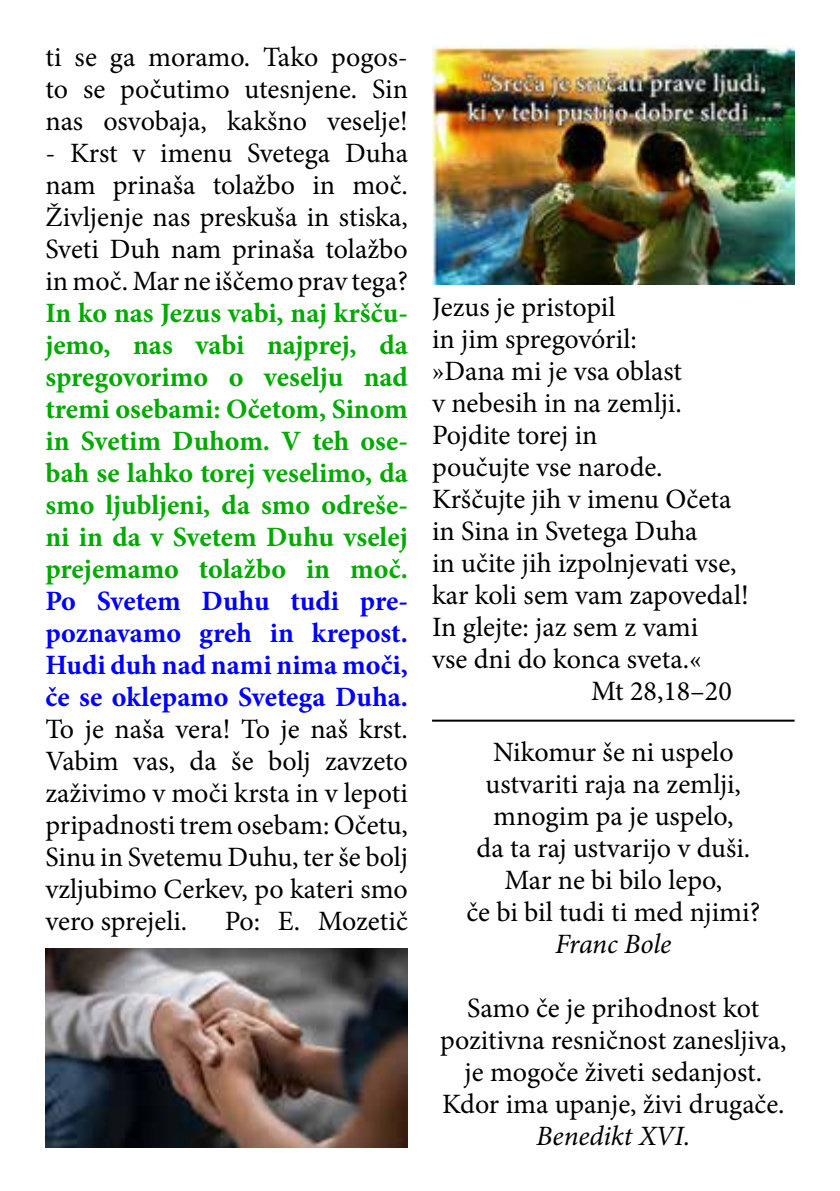
<style>
.page{position:relative;width:840px;height:1191px;background:#fff}
.page>*{position:absolute;margin:0;border:0;box-sizing:border-box;transform-origin:0 0}
.t1{font:28px/32px "Minion Pro";color:#000;text-align:justify}
.t2{font:700 28px/32px "Minion Pro";color:#0a0;text-align:justify}
.t3{font:700 28px/32px "Minion Pro";color:#00f;text-align:justify}
.t4{font:italic 28px "Minion Pro";letter-spacing:-.005em;color:#000}
</style>
<div class="page">
<hr style="left:432px;top:719px;width:362px;height:2px;background:#000">
<img style="left:432px;top:45px;width:362px;height:240px">
<img style="left:45px;top:948px;width:363px;height:199px">
<p class="t1" style="left:45px;top:41px;width:364px">ti se ga moramo. Tako pogos&shy;to se počutimo utesnjene. Sin nas osvobaja, kakšno veselje!</p>
<p class="t1" style="left:45px;top:137px;width:364px">- Krst v imenu Svetega Duha nam prinaša tolažbo in moč.<br>Življenje nas preskuša in stiska, Sveti Duh nam prinaša tolažbo in moč. Mar ne iščemo prav tega?</p>
<p class="t2" style="left:45px;top:296px;width:364px">In ko nas Jezus vabi, naj kršču&shy;jemo, nas vabi najprej, da spregovorimo o veselju nad tremi osebami: Očetom, Sinom in Svetim Duhom. V teh ose&shy;bah se lahko torej veselimo, da smo ljubljeni, da smo odreše&shy;ni in da v Svetem Duhu vselej prejemamo tolažbo in moč.</p>
<p class="t3" style="left:45px;top:585px;width:364px">Po Svetem Duhu tudi pre&shy;poznavamo greh in krepost.<br>Hudi duh nad nami nima moči, če se oklepamo Svetega Duha.</p>
<p class="t1" style="left:45px;top:713px;width:364px">To je naša vera! To je naš krst.<br>Vabim vas, da še bolj zavzeto zaživimo v moči krsta in v lepoti pripadnosti trem osebam: Očetu, Sinu in Svetemu Duhu, ter še bolj vzljubimo Cerkev, po kateri smo vero sprejeli.</p>
<p class="t1" style="left:225px;top:905px;width:184px">Po: E. Mozetič</p>
<p class="t1" style="left:432px;top:291px;width:185px">Jezus je pristopil</p>
<p class="t1" style="left:432px;top:323px;width:206px">in jim spregovóril:</p>
<p class="t1" style="left:432px;top:355px;width:251px">»Dana mi je vsa oblast</p>
<p class="t1" style="left:432px;top:387px;width:251px">v nebesih in na zemlji.</p>
<p class="t1" style="left:432px;top:419px;width:167px">Pojdite torej in</p>
<p class="t1" style="left:432px;top:451px;width:232px">poučujte vse narode.</p>
<p class="t1" style="left:432px;top:483px;width:300px">Krščujte jih v imenu Očeta</p>
<p class="t1" style="left:432px;top:515px;width:267px">in Sina in Svetega Duha</p>
<p class="t1" style="left:432px;top:547px;width:306px">in učite jih izpolnjevati vse,</p>
<p class="t1" style="left:432px;top:579px;width:318px">kar koli sem vam zapovedal!</p>
<p class="t1" style="left:432px;top:611px;width:267px">In glejte: jaz sem z vami</p>
<p class="t1" style="left:432px;top:643px;width:271px">vse dni do konca sveta.«</p>
<p class="t1" style="left:590px;top:675px;width:142px">Mt 28,18–20</p>
<p class="t1" style="left:466px;top:736px;width:295px;text-align:center">Nikomur še ni uspelo ustvariti raja na zemlji, mnogim pa je uspelo,<br>da ta raj ustvarijo v duši.<br>Mar ne bi bilo lepo,<br>če bi bil tudi ti med njimi?</p>
<p class="t4" style="left:555px;top:924px;width:118px">Franc Bole</p>
<p class="t1" style="left:440px;top:992px;width:348px;text-align:center">Samo če je prihodnost kot pozitivna resničnost zanesljiva, je mogoče živeti sedanjost.<br>Kdor ima upanje, živi drugače.</p>
<p class="t4" style="left:536px;top:1116px;width:155px">Benedikt XVI.</p>
</div>
